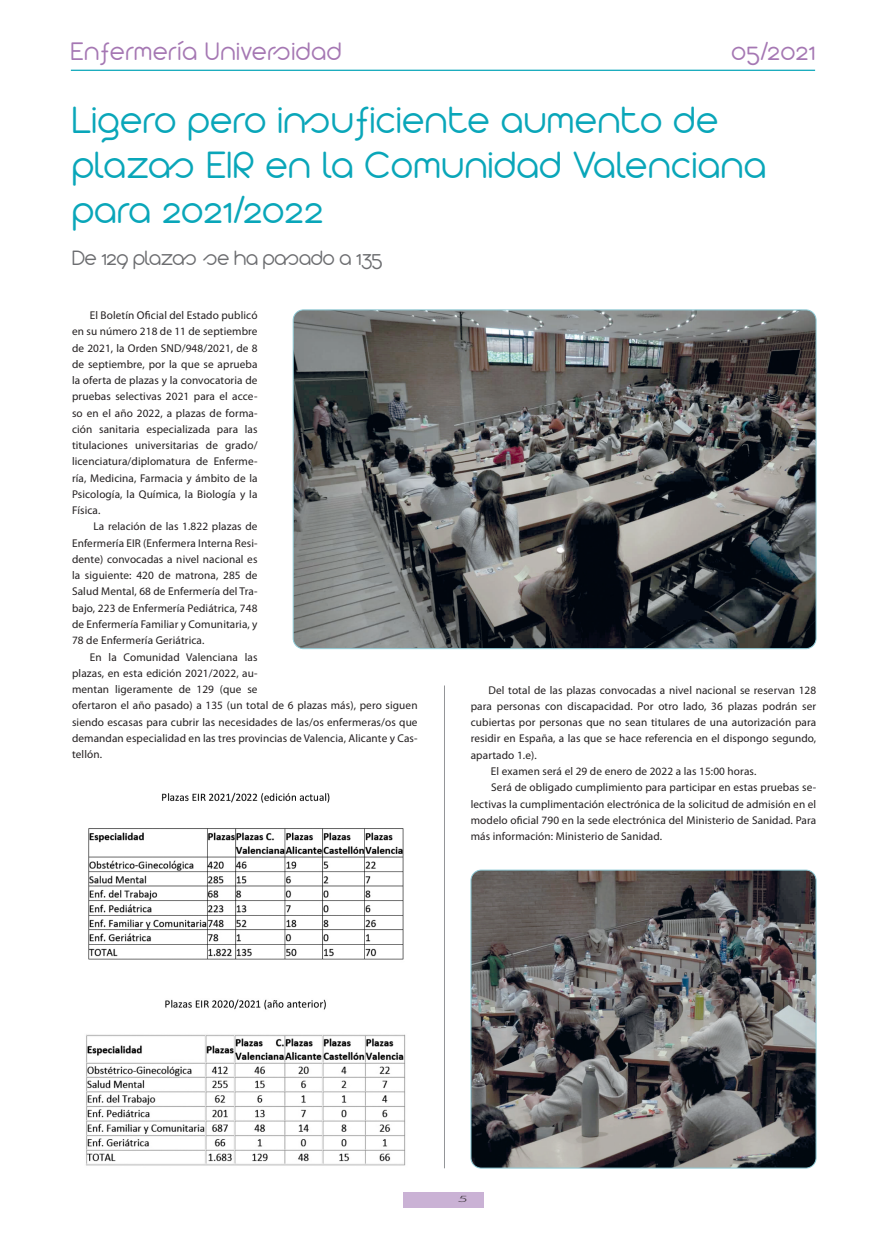
<style>
.page{position:relative;width:886px;height:1241px;background:#fff}
.page>*{position:absolute;margin:0;border:0;box-sizing:border-box;transform-origin:0 0}
.t1{font:300 41.25px/45px "Arista 2.0 Alternate";letter-spacing:.03em;color:#09a6b9}
.t2{font:300 27.5px "Arista 2.0 Alternate";letter-spacing:.04em;color:#a577b3}
.t3{font:300 22.5px "Arista 2.0 Alternate";color:#6c6d70}
.t4{font:11.25px/16.2px "Myriad Pro";letter-spacing:.01em;color:#231f20;text-align:justify}
.t5{font:300 8.12px "Futura";color:#231f20;scale:2 1}
</style>
<div class="page">
<hr style="left:71px;top:70px;width:744px;height:1px;background:#09a6b9">
<div style="left:403px;top:1192px;width:80px;height:15px;background:#cab2d5"></div>
<hr style="left:444px;top:685px;width:1px;height:483px;background:#939598">
<img style="left:293px;top:311px;width:523px;height:337px">
<img style="left:471px;top:871px;width:345px;height:296px">
<div style="left:471px;top:869px;width:345px;height:299px;border:1px solid #8ecbd7;border-radius:10px"></div>
<img style="left:88px;top:792px;width:316px;height:168px">
<img style="left:86px;top:999px;width:320px;height:167px">
<p class="t2" style="left:71px;top:35px;width:272px">Enfermería Universidad</p>
<p class="t2" style="left:731px;top:35px;width:85px">05/2021</p>
<p class="t1" style="left:72px;top:97px;width:647px">Ligero pero insuficiente aumento de</p>
<p class="t1" style="left:72px;top:142px;width:695px">plazas EIR en la Comunidad Valenciana para 2021/2022</p>
<p class="t3" style="left:72px;top:244px;width:312px">De 129 plazas se ha pasado a 135</p>
<p class="t4" style="left:72px;top:307px;width:187px;text-indent:18px">El Boletín Oficial del Estado publicó en su número 218 de 11 de septiembre de 2021, la Orden SND/948/2021, de 8 de septiembre, por la que se aprueba la oferta de plazas y la convocatoria de pruebas selectivas 2021 para el acce&shy;so en el año 2022, a plazas de forma&shy;ción sanitaria especializada para las titulaciones universitarias de grado/ licenciatura/diplomatura de Enferme&shy;ría, Medicina, Farmacia y ámbito de la Psicología, la Química, la Biología y la Física.</p>
<p class="t4" style="left:72px;top:518px;width:187px;text-indent:21px">La relación de las 1.822 plazas de Enfermería EIR (Enfermera Interna Resi&shy;dente) convocadas a nivel nacional es la siguiente: 420 de matrona, 285 de Salud Mental, 68 de Enfermería del Tra&shy;bajo, 223 de Enfermería Pediátrica, 748 de Enfermería Familiar y Comunitaria, y 78 de Enfermería Geriátrica.</p>
<p class="t4" style="left:72px;top:648px;width:347px;text-align:left;text-indent:18px">En la Comunidad Valenciana las<br>plazas, en esta edición 2021/2022, au-<br>mentan ligeramente de 129 (que se<br>ofertaron el año pasado) a 135 (un total de 6 plazas más), pero siguen siendo escasas para cubrir las necesidades de las/os enfermeras/os que demandan especialidad en las tres provincias de Valencia, Alicante y Cas&shy;tellón.</p>
<p class="t4" style="left:471px;top:682px;width:347px;text-indent:18px">Del total de las plazas convocadas a nivel nacional se reservan 128 para personas con discapacidad. Por otro lado, 36 plazas podrán ser cubiertas por personas que no sean titulares de una autorización para residir en España, a las que se hace referencia en el dispongo segundo, apartado 1.e).</p>
<p class="t4" style="left:491px;top:763px;width:267px">El examen será el 29 de enero de 2022 a las 15:00 horas.</p>
<p class="t4" style="left:471px;top:779px;width:347px;text-indent:20px">Será de obligado cumplimiento para participar en estas pruebas se&shy;lectivas la cumplimentación electrónica de la solicitud de admisión en el modelo oficial 790 en la sede electrónica del Ministerio de Sanidad. Para más información: Ministerio de Sanidad.</p>
<p class="t5" style="left:458px;top:1193px;width:7px">5</p>
</div>
